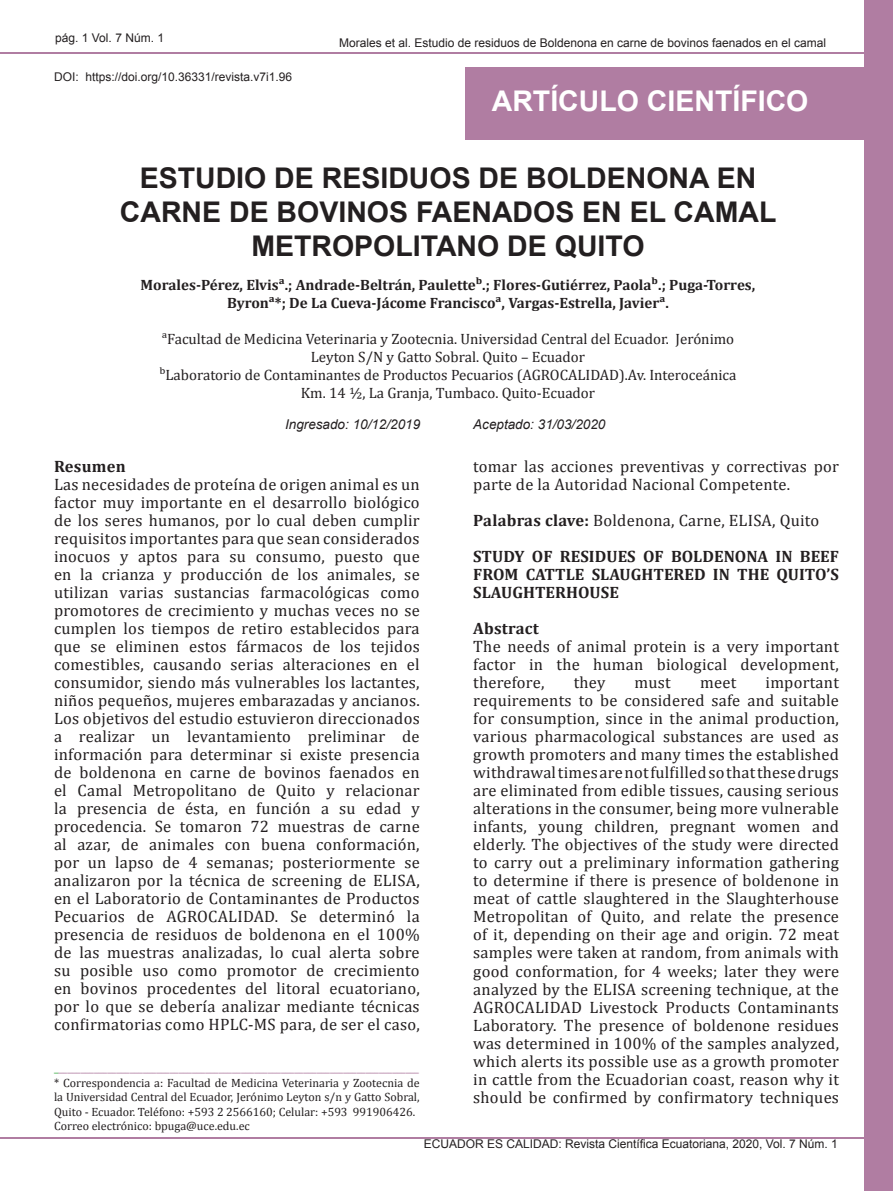
<style>
.page{position:relative;width:893px;height:1191px;background:#fff}
.page>*{position:absolute;margin:0;border:0;box-sizing:border-box;transform-origin:0 0}
.t1{font:700 28.5px/34.2px "Arial";color:#231f20;text-align:center}
.t2{font:700 28.5px "Arial";color:#fff}
.t3{font:16.5px/18px "Cambria";letter-spacing:.015em;color:#231f20;text-align:justify}
.t4{font:700 16.5px/36px "Cambria";letter-spacing:.005em;color:#231f20}
.t5{font:15px/18px "Cambria";color:#231f20;text-align:center}
.t6{font:700 15px/18px "Cambria";color:#231f20;text-align:center}
.t7{font:italic 13.5px "Arial";color:#231f20}
.t8{font:12px/14.4px "Cambria";color:#231f20}
.t9{font:12px "Arial";color:#231f20}
.s1{color:#40ae49}
.s2{color:#b07da2}
.s3{font-weight:400}
</style>
<div class="page">
<div style="left:865px;top:0;width:28px;height:1191px;background:#b07da2"></div>
<hr style="left:0;top:1137px;width:893px;height:1px;background:#b07da2">
<hr style="left:0;top:53px;width:893px;height:1px;background:#b07da2">
<div style="left:465px;top:67px;width:417px;height:73px;background:#b07da2"></div>
<p class="t9" style="left:55px;top:30px;width:110px">pág. 1 Vol. 7 Núm. 1</p>
<p class="t9" style="left:54px;top:69px;width:240px">DOI: https://doi.org/10.36331/revista.v7i1.96</p>
<p class="t9" style="left:339px;top:35px;width:488px">Morales et al. Estudio de residuos de Boldenona en carne de bovinos faenados en el camal</p>
<h1 class="t2" style="left:492px;top:82px;width:318px">ARTÍCULO CIENTÍFICO</h1>
<h1 class="t1" style="left:120px;top:161px;width:658px">ESTUDIO DE RESIDUOS DE BOLDENONA EN<br>CARNE DE BOVINOS FAENADOS EN EL CAMAL<br>METROPOLITANO DE QUITO</h1>
<p class="t6" style="left:141px;top:275px;width:616px">Morales-Pérez, Elvisa.; Andrade-Beltrán, Pauletteb.; Flores-Gutiérrez, Paolab.; Puga-Torres,<br>Byrona*; De La Cueva-Jácome Franciscoa, Vargas-Estrella, Javiera.</p>
<p class="t5" style="left:159px;top:329px;width:579px">aFacultad de Medicina Veterinaria y Zootecnia. Universidad Central del Ecuador. Jerónimo Leyton S/N y Gatto Sobral. Quito – Ecuador<br>bLaboratorio de Contaminantes de Productos Pecuarios (AGROCALIDAD).Av. Interoceánica Km. 14 ½, La Granja, Tumbaco. Quito-Ecuador</p>
<p class="t7" style="left:285px;top:416px;width:137px">Ingresado: 10/12/2019</p>
<p class="t7" style="left:473px;top:416px;width:134px">Aceptado: 31/03/2020</p>
<p class="t4" style="left:54px;top:448px;width:73px">Resumen</p>
<p class="t3" style="left:54px;top:475px;width:367px">Las necesidades de proteína de origen animal es un factor muy importante en el desarrollo biológico de los seres humanos, por lo cual deben cumplir requisitos importantes para que sean considerados inocuos y aptos para su consumo, puesto que en la crianza y producción de los animales, se utilizan varias sustancias farmacológicas como promotores de crecimiento y muchas veces no se cumplen los tiempos de retiro establecidos para que se eliminen estos fármacos de los tejidos comestibles, causando serias alteraciones en el consumidor, siendo más vulnerables los lactantes, niños pequeños, mujeres embarazadas y ancianos.<br>Los objetivos del estudio estuvieron direccionados a realizar un levantamiento preliminar de información para determinar si existe presencia de boldenona en carne de bovinos faenados en el Camal Metropolitano de Quito y relacionar la presencia de ésta, en función a su edad y procedencia. Se tomaron 72 muestras de carne al azar, de animales con buena conformación, por un lapso de 4 semanas; posteriormente se analizaron por la técnica de screening de ELISA, en el Laboratorio de Contaminantes de Productos Pecuarios de AGROCALIDAD. Se determinó la presencia de residuos de boldenona en el 100% de las muestras analizadas, lo cual alerta sobre su posible uso como promotor de crecimiento en bovinos procedentes del litoral ecuatoriano, por lo que se debería analizar mediante técnicas confirmatorias como HPLC-MS para, de ser el caso,</p>
<p class="t8" style="left:54px;top:1061px;width:367px"><span class="s1">_</span><span class="s2">_________________________________________________________________________________ </span>* Correspondencia a: Facultad de Medicina Veterinaria y Zootecnia de la Universidad Central del Ecuador, Jerónimo Leyton s/n y Gatto Sobral, Quito - Ecuador. Teléfono: +593 2 2566160; Celular: +593 991906426.<br>Correo electrónico: bpuga@uce.edu.ec</p>
<p class="t3" style="left:473px;top:457px;width:367px">tomar las acciones preventivas y correctivas por parte de la Autoridad Nacional Competente.</p>
<p class="t4" style="left:473px;top:502px;width:367px">Palabras clave: <span class="s3">Boldenona, Carne, ELISA, Quito<br></span>STUDY OF RESIDUES OF BOLDENONA IN BEEF</p>
<p class="t4" style="left:473px;top:565px;width:367px;line-height:18px">FROM CATTLE SLAUGHTERED IN THE QUITO’S<br>SLAUGHTERHOUSE</p>
<p class="t4" style="left:473px;top:610px;width:67px">Abstract</p>
<p class="t3" style="left:473px;top:637px;width:367px">The needs of animal protein is a very important factor in the human biological development, therefore,</p>
<p class="t3" style="left:574px;top:673px;width:33px">they</p>
<p class="t3" style="left:635px;top:673px;width:38px">must</p>
<p class="t3" style="left:700px;top:673px;width:38px">meet</p>
<p class="t3" style="left:473px;top:673px;width:367px;text-indent:292px">important requirements to be considered safe and suitable for consumption, since in the animal production, various pharmacological substances are used as growth promoters and many times the established withdrawal times are not fulfilled so that these drugs are eliminated from edible tissues, causing serious alterations in the consumer, being more vulnerable infants, young children, pregnant women and elderly. The objectives of the study were directed to carry out a preliminary information gathering to determine if there is presence of boldenone in meat of cattle slaughtered in the Slaughterhouse Metropolitan of Quito, and relate the presence of it, depending on their age and origin. 72 meat samples were taken at random, from animals with good conformation, for 4 weeks; later they were analyzed by the ELISA screening technique, at the AGROCALIDAD Livestock Products Contaminants Laboratory. The presence of boldenone residues was determined in 100% of the samples analyzed, which alerts its possible use as a growth promoter in cattle from the Ecuadorian coast, reason why it should be confirmed by confirmatory techniques</p>
<p class="t9" style="left:424px;top:1136px;width:416px">ECUADOR ES CALIDAD: Revista Científica Ecuatoriana, 2020, Vol. 7 Núm. 1</p>
</div>
